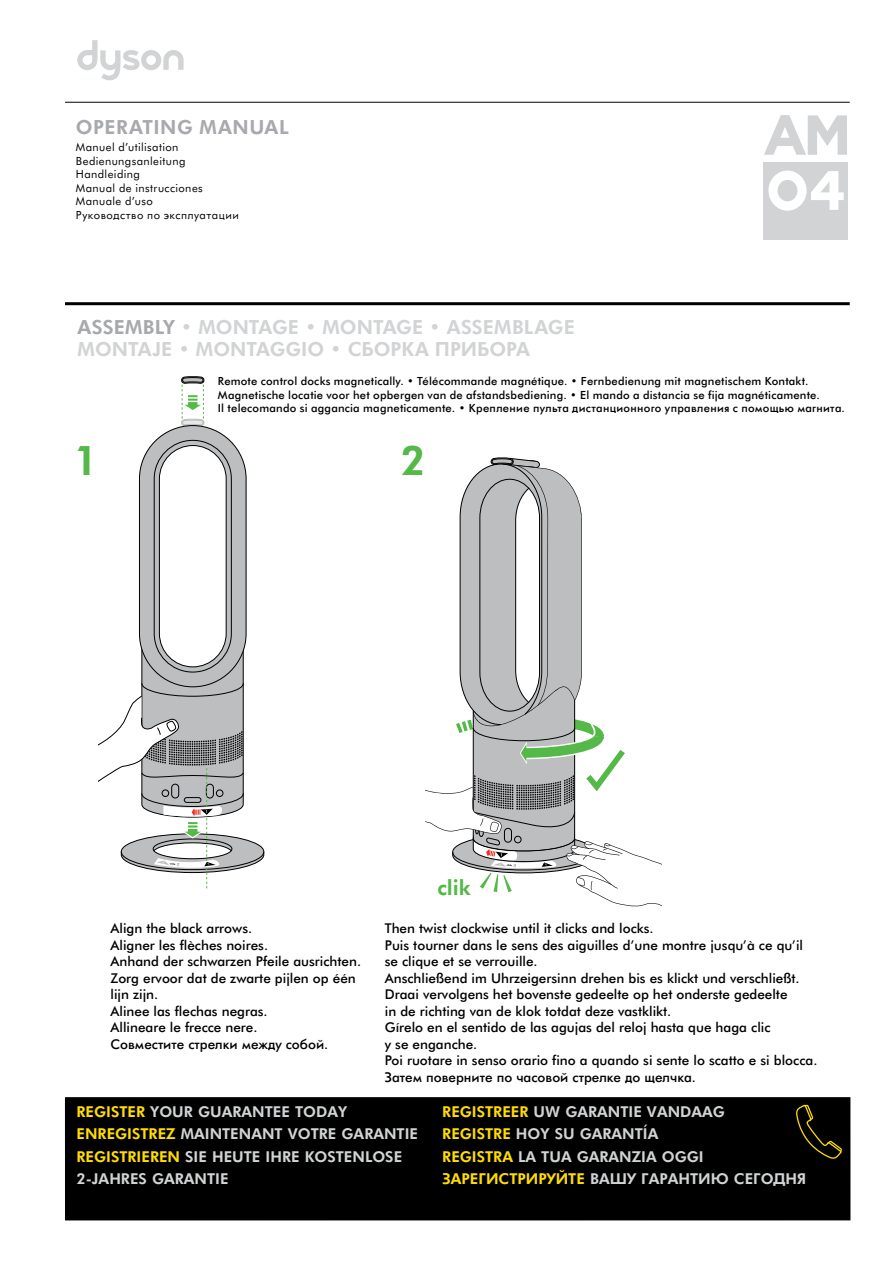
<style>
.page{position:relative;width:893px;height:1263px;background:#fff}
.page>*{position:absolute;margin:0;border:0;box-sizing:border-box;transform-origin:0 0}
.t1{font:800 40.8px "Futura BT";color:#54b948}
.t2{font:800 21px "Futura BT";color:#54b948}
.t3{font:800 19.5px/22.5px "Futura BT";letter-spacing:.005em;color:#d1d3d4}
.t4{font:800 19.5px "Futura BT";letter-spacing:.025em;color:#a7a9ac}
.t5{font:800 15px/22.5px "Futura BT";color:#d1d3d4}
.t6{font:500 13.5px/16.5px "Futura BT";color:#000}
.t7{font:500 11.25px/13.5px "Futura BT";letter-spacing:.02em;color:#000}
.t8{font:11.25px/13.5px "Futura BT";letter-spacing:.035em;color:#000}
.s1{color:#a7a9ac}
.s2{color:#fd0}
</style>
<div class="page">
<svg style="left:764px;top:115px;width:83px;height:40px"></svg>
<div style="left:763px;top:162px;width:85px;height:78px;background:#d1d3d4"></div>
<svg style="left:768px;top:171px;width:76px;height:40px"></svg>
<svg style="left:77px;top:40px;width:107px;height:41px"></svg>
<hr style="left:65px;top:302px;width:785px;height:3px;background:#000">
<hr style="left:65px;top:102px;width:785px;height:1px;background:#000">
<svg style="left:99px;top:376px;width:165px;height:513px"></svg>
<svg style="left:426px;top:457px;width:235px;height:450px"></svg>
<div style="left:65px;top:1097px;width:785px;height:123px;background:#000"></div>
<svg style="left:796px;top:1104px;width:46px;height:55px"></svg>
<h3 class="t4" style="left:76px;top:113px;width:214px">OPERATING MANUAL</h3>
<p class="t8" style="left:76px;top:140px;width:165px">Manuel d’utilisation<br>Bedienungsanleitung<br>Handleiding<br>Manual de instrucciones<br>Manuale d’uso<br>Руководство по эксплуатации</p>
<h3 class="t3" style="left:78px;top:315px;width:499px"><span class="s1">ASSEMBLY</span> • MONTAGE • MONTAGE • ASSEMBLAGE<br>MONTAJE • MONTAGGIO • СБОРКА ПРИБОРА</h3>
<p class="t7" style="left:218px;top:374px;width:628px">Remote control docks magnetically. • Télécommande magnétique. • Fernbedienung mit magnetischem Kontakt.<br>Magnetische locatie voor het opbergen van de afstandsbediening. • El mando a distancia se fija magnéticamente.<br>Il telecomando si aggancia magneticamente. • Крепление пульта дистанционного управления с помощью магнита.</p>
<h1 class="t1" style="left:73px;top:433px;width:27px">1</h1>
<h1 class="t1" style="left:401px;top:433px;width:27px">2</h1>
<h2 class="t2" style="left:437px;top:873px;width:35px">clik</h2>
<p class="t6" style="left:111px;top:920px;width:252px">Align the black arrows.<br>Aligner les flèches noires.<br>Anhand der schwarzen Pfeile ausrichten.<br>Zorg ervoor dat de zwarte pijlen op één lijn zijn.<br>Alinee las flechas negras.<br>Allineare le frecce nere.<br>Совместите стрелки между собой.</p>
<p class="t6" style="left:385px;top:920px;width:434px">Then twist clockwise until it clicks and locks.<br>Puis tourner dans le sens des aiguilles d’une montre jusqu’à ce qu’il se clique et se verrouille.<br>Anschließend im Uhrzeigersinn drehen bis es klickt und verschließt.<br>Draai vervolgens het bovenste gedeelte op het onderste gedeelte<br>in de richting van de klok totdat deze vastklikt.<br>Gírelo en el sentido de las agujas del reloj hasta que haga clic<br>y se enganche.<br>Poi ruotare in senso orario fino a quando si sente lo scatto e si blocca.<br>Затем поверните по часовой стрелке до щелчка.</p>
<p class="t5" style="left:77px;top:1100px;width:343px"><span class="s2">REGISTER</span> YOUR GUARANTEE TODAY<br><span class="s2">ENREGISTREZ</span> MAINTENANT VOTRE GARANTIE<br><span class="s2">REGISTRIEREN</span> SIE HEUTE IHRE KOSTENLOSE<br>2-JAHRES GARANTIE</p>
<p class="t5" style="left:442px;top:1100px;width:284px"><span class="s2">REGISTREER</span> UW GARANTIE VANDAAG<br><span class="s2">REGISTRE</span> HOY SU GARANTÍA<br><span class="s2">REGISTRA</span> LA TUA GARANZIA OGGI<br><span class="s2">Зарегистрир</span></p>
<p class="t5" style="left:547px;top:1167px;width:114px"><span class="s2">уйте</span> Вашу гара</p>
<p class="t5" style="left:678px;top:1167px;width:129px">нти ю сегодня</p>
</div>
